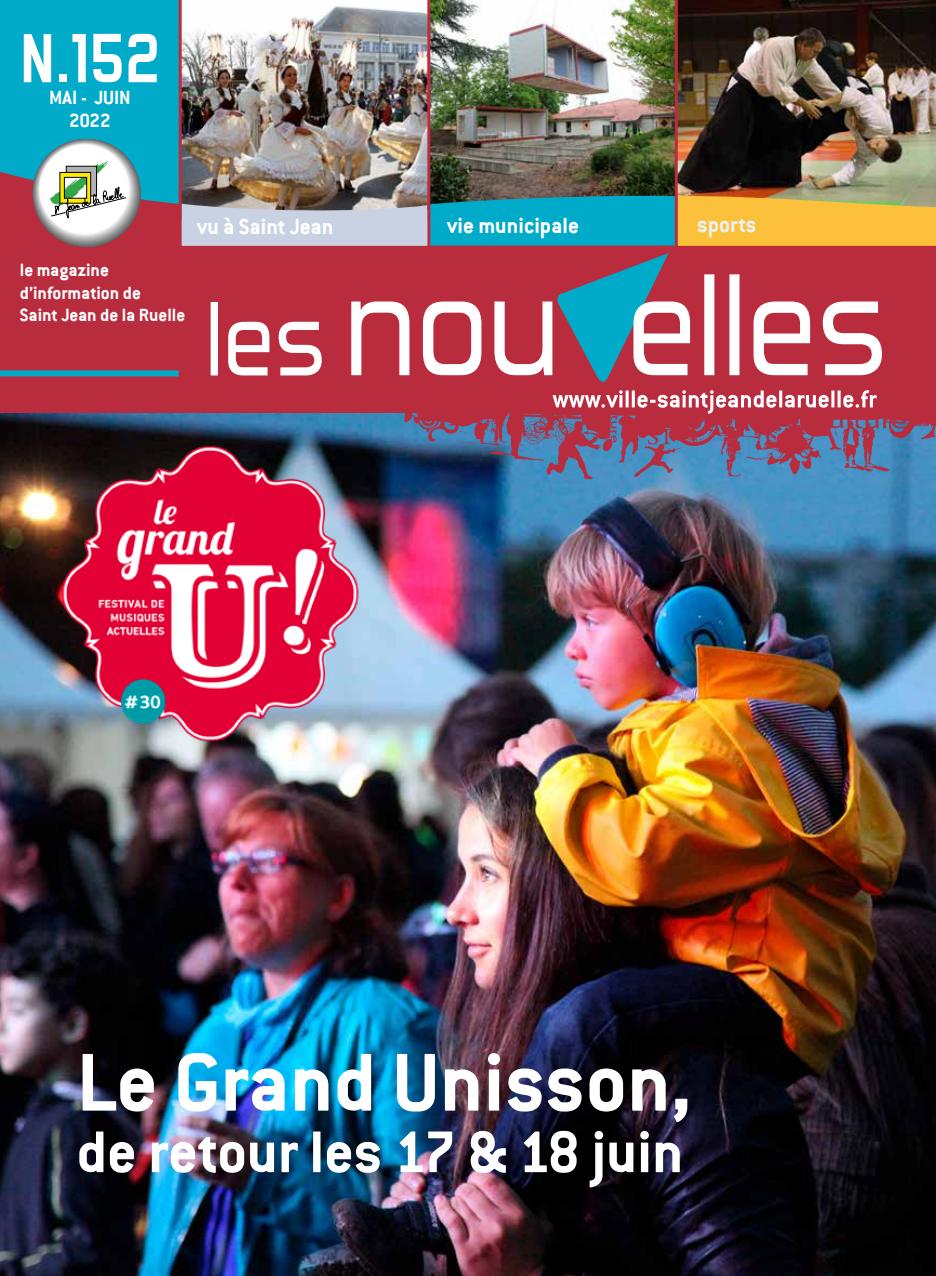
<style>
.page{position:relative;width:936px;height:1276px;background:#fff}
.page>*{position:absolute;margin:0;border:0;box-sizing:border-box;transform-origin:0 0}
.t1{font:700 90px "Conduit ITC";color:#fff}
.t2{font:700 76.5px "Forgotten Futurist";color:#fff;scale:.96 1}
.t3{font:700 64.5px "Conduit ITC";color:#fff}
.t4{font:700 24px "Conduit ITC";color:#fff}
.t5{font:700 24px "Conduit ITC";color:#ebf0f0}
.t6{font:700 21px/22.2px "Conduit ITC";color:#fff;text-align:center}
.t7{font:700 19.5px/22.5px "Conduit ITC";color:#fff}
</style>
<div class="page">
<img style="left:0;top:412px;width:935px;height:864px">
<img style="left:57px;top:440px;width:306px;height:306px">
<img style="left:379px;top:412px;width:556px;height:78px">
<div style="left:0;top:245px;width:935px;height:167px;background:#b92c3e"></div>
<div style="left:0;top:370px;width:179px;height:6px;background:#00aac9"></div>
<svg style="left:211px;top:302px;width:111px;height:73px"></svg>
<img style="left:0;top:0;width:935px;height:246px">
<div style="left:64px;top:177px;width:23px;height:22px;border:1px solid #000"></div>
<svg style="left:351px;top:301px;width:530px;height:74px"></svg>
<svg style="left:552px;top:253px;width:324px;height:161px"></svg>
<h2 class="t2" style="left:20px;top:19px;width:147px">N.152</h2>
<p class="t6" style="left:49px;top:86px;width:83px">MAI - JUIN<br>2022</p>
<p class="t4" style="left:192px;top:213px;width:138px">vu à Saint Jean</p>
<p class="t4" style="left:197px;top:213px;width:138px">vu à Saint Jean</p>
<p class="t4" style="left:447px;top:212px;width:133px">vie municipale</p>
<p class="t5" style="left:696px;top:210px;width:61px">sports</p>
<p class="t7" style="left:20px;top:258px;width:167px">le magazine d’information de<br>Saint Jean de la Ruelle</p>
<h1 class="t1" style="left:77px;top:1030px;width:616px">Le Grand Unisson,</h1>
<h3 class="t3" style="left:77px;top:1114px;width:608px">de retour les 17 &amp; 18 juin</h3>
</div>
